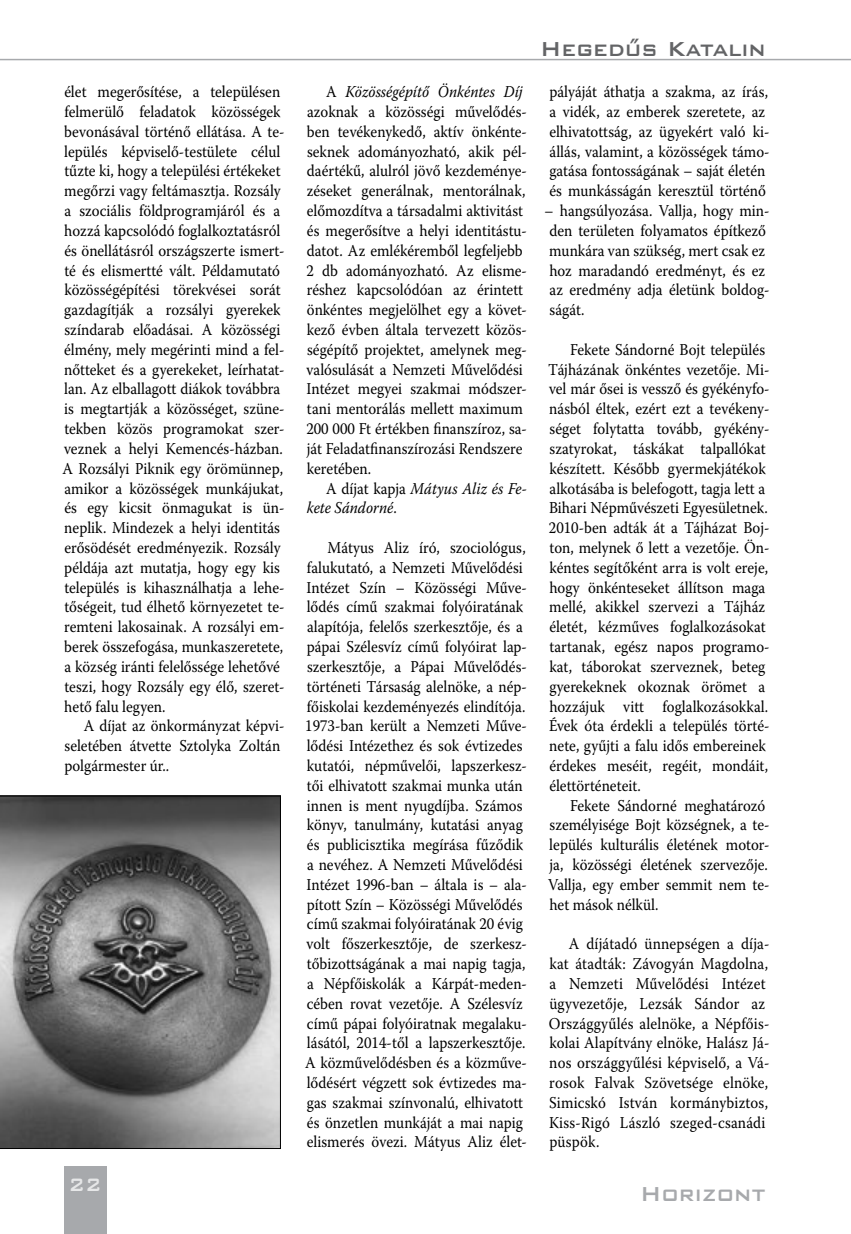
<style>
.page{position:relative;width:851px;height:1234px;background:#fff}
.page>*{position:absolute;margin:0;border:0;box-sizing:border-box;transform-origin:0 0}
.t1{font:27px "Bank Gothic Md PFL Normal";color:#636466;scale:.9 1}
.t2{font:27px "Bank Gothic Md PFL Normal";color:#a7a9ac;scale:.9 1}
.t3{font:24px "Bank Gothic Md PFL Normal";color:#e6e7e8;scale:.9 1}
.t4{font:16.5px/19.8px "Warnock Pro";color:#000;scale:.9 1}
.t5{font:italic 16.5px/19.8px "Warnock Pro";color:#000;scale:.9 1}
.s1{font-style:italic}
.s2{font-style:normal}
</style>
<div class="page">
<div style="left:64px;top:1165px;width:42px;height:68px;background:#a7a9ac"></div>
<hr style="left:0;top:59px;width:850px;height:1px;background:#a7a9ac">
<svg style="left:0;top:795px;width:281px;height:353px;background:#747474"></svg>
<p class="t4" style="left:62px;top:82px;width:248px">élet megerősítése, a településen felmerülő feladatok közösségek bevonásával történő ellátása. A te&shy;lepülés képviselő-testülete célul tűzte ki, hogy a települési értékeket megőrzi vagy feltámasztja. Rozsály a szociális földprogramjáról és a hozzá kapcsolódó foglalkoztatásról és önellátásról országszerte ismert&shy;té és elismertté vált. Példamutató közösségépítési törekvései sorát gazdagítják a rozsályi gyerekek színdarab előadásai. A közösségi élmény, mely megérinti mind a fel&shy;nőtteket és a gyerekeket, leírhatat&shy;lan. Az elballagott diákok továbbra is megtartják a közösséget, szüne&shy;tekben közös programokat szer&shy;veznek a helyi Kemencés-házban.<br>A Rozsályi Piknik egy örömünnep, amikor a közösségek munkájukat, és egy kicsit önmagukat is ün&shy;neplik. Mindezek a helyi identitás erősödését eredményezik. Rozsály példája azt mutatja, hogy egy kis település is kihasználhatja a lehe&shy;tőségeit, tud élhető környezetet te&shy;remteni lakosainak. A rozsályi em&shy;berek összefogása, munkaszeretete, a község iránti felelőssége lehetővé teszi, hogy Rozsály egy élő, szeret&shy;hető falu legyen.</p>
<p class="t4" style="left:64px;top:715px;width:246px;text-indent:19px">A díjat az önkormányzat képvi&shy;seletében átvette Sztolyka Zoltán polgármester úr..</p>
<h2 class="t3" style="left:68px;top:1171px;width:39px">22</h2>
<p class="t4" style="left:306px;top:82px;width:247px;text-indent:20px">A <span class="s1">Közösségépítő Önkéntes Díj </span>azoknak a közösségi művelődés&shy;ben tevékenykedő, aktív önkénte&shy;seknek adományozható, akik pél&shy;daértékű, alulról jövő kezdeménye&shy;zéseket generálnak, mentorálnak, előmozdítva a társadalmi aktivitást és megerősítve a helyi identitástu&shy;datot. Az emlékéremből legfeljebb 2 db adományozható. Az elisme&shy;réshez kapcsolódóan az érintett önkéntes megjelölhet egy a követ&shy;kező évben általa tervezett közös&shy;ségépítő projektet, amelynek meg&shy;valósulását a Nemzeti Művelődési Intézet megyei szakmai módszer&shy;tani mentorálás mellett maximum 200 000 Ft értékben finanszíroz, sa&shy;ját Feladatfinanszírozási Rendszere keretében.</p>
<p class="t5" style="left:307px;top:478px;width:246px;text-indent:19px"><span class="s2">A díjat kapja</span> Mátyus Aliz és Fe&shy;kete Sándorné<span class="s2">.</span></p>
<p class="t4" style="left:305px;top:537px;width:248px;text-indent:23px">Mátyus Aliz író, szociológus, falukutató, a Nemzeti Művelődési Intézet Szín – Közösségi Műve&shy;lődés című szakmai folyóiratának alapítója, felelős szerkesztője, és a pápai Szélesvíz című folyóirat lap&shy;szerkesztője, a Pápai Művelődés&shy;történeti Társaság alelnöke, a nép&shy;főiskolai kezdeményezés elindítója.<br>1973-ban került a Nemzeti Műve&shy;lődési Intézethez és sok évtizedes kutatói, népművelői, lapszerkesz&shy;tői elhivatott szakmai munka után innen is ment nyugdíjba. Számos könyv, tanulmány, kutatási anyag és publicisztika megírása fűződik a nevéhez. A Nemzeti Művelődési Intézet 1996-ban – általa is – ala&shy;pított Szín – Közösségi Művelődés című szakmai folyóiratának 20 évig volt főszerkesztője, de szerkesz&shy;tőbizottságának a mai napig tagja, a Népfőiskolák a Kárpát-meden&shy;cében rovat vezetője. A Szélesvíz című pápai folyóiratnak megalaku&shy;lásától, 2014-től a lapszerkesztője.<br>A közművelődésben és a közműve&shy;lődésért végzett sok évtizedes ma&shy;gas szakmai színvonalú, elhivatott és önzetlen munkáját a mai napig elismerés övezi. Mátyus Aliz élet-</p>
<h1 class="t1" style="left:540px;top:34px;width:252px">Hegedűs Katalin</h1>
<p class="t4" style="left:549px;top:82px;width:246px">pályáját áthatja a szakma, az írás, a vidék, az emberek szeretete, az elhivatottság, az ügyekért való ki&shy;állás, valamint, a közösségek támo&shy;gatása fontosságának – saját életén és munkásságán keresztül történő</p>
<p class="t4" style="left:544px;top:200px;width:251px">– hangsúlyozása. Vallja, hogy min&shy;den területen folyamatos építkező munkára van szükség, mert csak ez hoz maradandó eredményt, és ez az eredmény adja életünk boldog&shy;ságát.</p>
<p class="t4" style="left:548px;top:339px;width:247px;text-indent:22px">Fekete Sándorné Bojt település Tájházának önkéntes vezetője. Mi&shy;vel már ősei is vessző és gyékényfo&shy;násból éltek, ezért ezt a tevékeny&shy;séget folytatta tovább, gyékény&shy;szatyrokat, táskákat talpallókat készített. Később gyermekjátékok alkotásába is belefogott, tagja lett a Bihari Népművészeti Egyesületnek.<br>2010-ben adták át a Tájházat Boj&shy;ton, melynek ő lett a vezetője. Ön&shy;kéntes segítőként arra is volt ereje, hogy önkénteseket állítson maga mellé, akikkel szervezi a Tájház életét, kézműves foglalkozásokat tartanak, egész napos programo&shy;kat, táborokat szerveznek, beteg gyerekeknek okoznak örömet a hozzájuk vitt foglalkozásokkal.<br>Évek óta érdekli a település törté&shy;nete, gyűjti a falu idős embereinek érdekes meséit, regéit, mondáit, élettörténeteit.</p>
<p class="t4" style="left:548px;top:794px;width:248px;text-indent:22px">Fekete Sándorné meghatározó személyisége Bojt községnek, a te&shy;lepülés kulturális életének motor&shy;ja, közösségi életének szervezője.<br>Vallja, egy ember semmit nem te&shy;het mások nélkül.</p>
<p class="t4" style="left:549px;top:933px;width:247px;text-indent:20px">A díjátadó ünnepségen a díja&shy;kat átadták: Závogyán Magdolna, a Nemzeti Művelődési Intézet ügyvezetője, Lezsák Sándor az<br>Országgyűlés alelnöke, a Népfőis&shy;kolai Alapítvány elnöke, Halász Já&shy;nos országgyűlési képviselő, a Vá&shy;rosok Falvak Szövetsége elnöke,<br>Simicskó István kormánybiztos,<br>Kiss-Rigó László szeged-csanádi püspök.</p>
<h1 class="t2" style="left:640px;top:1178px;width:141px">Horizont</h1>
</div>
